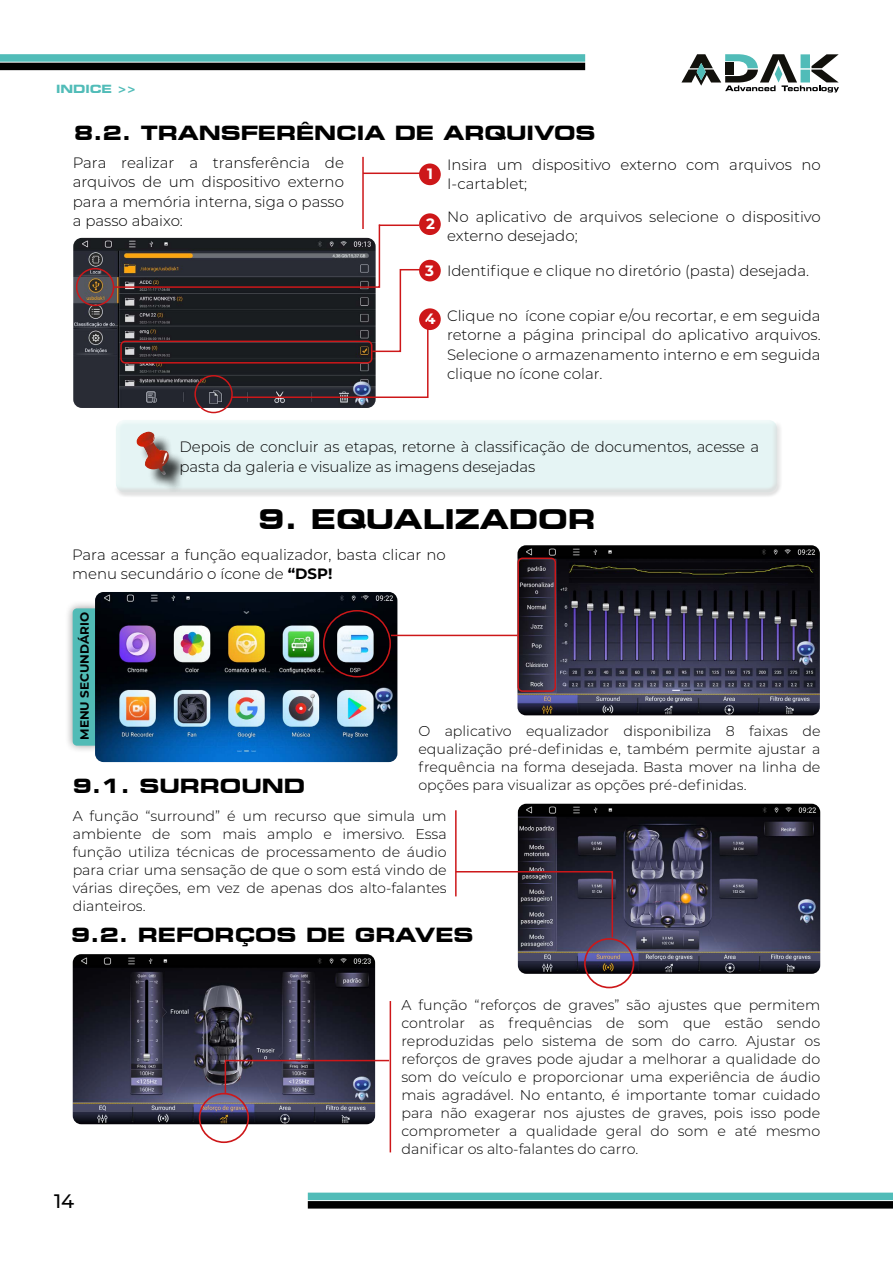
<style>
.page{position:relative;width:893px;height:1263px;background:#fff}
.page>*{position:absolute;margin:0;border:0;box-sizing:border-box;transform-origin:0 0}
.t1{font:700 expanded 27px "Square 721 BT";color:#000}
.t2{font:700 expanded 19.5px "Square 721 BT";color:#000}
.t3{font:500 19.5px "Montserrat";color:#000}
.t4{font:300 15px/19.5px "Montserrat";color:#000}
.t5{font:700 15px "Montserrat";color:#fff}
.t6{font:300 14.25px/18px "Montserrat";color:#000;text-align:justify}
.t7{font:700 12px "Montserrat";color:#000}
.t8{font:700 expanded 11.25px "Square 721 BT";color:#51bcb8}
.s1{font-weight:700;color:#fff}
.s2{font-weight:700}
</style>
<div class="page">
<div style="left:0;top:54px;width:585px;height:8px;background:#51bcb8"></div>
<div style="left:0;top:63px;width:585px;height:7px;background:#000"></div>
<svg style="left:681px;top:54px;width:158px;height:38px"></svg>
<div style="left:308px;top:1192px;width:585px;height:8px;background:#51bcb8"></div>
<div style="left:308px;top:1201px;width:585px;height:7px;background:#000"></div>
<div style="left:419px;top:163px;width:22px;height:22px;background:#cd1719;border-radius:50%"></div>
<div style="left:419px;top:213px;width:22px;height:22px;background:#cd1719;border-radius:50%"></div>
<img style="left:73px;top:238px;width:303px;height:170px">
<div style="left:419px;top:260px;width:22px;height:21px;background:#cd1719;border-radius:50%"></div>
<div style="left:419px;top:308px;width:22px;height:22px;background:#cd1719;border-radius:50%"></div>
<div style="left:111px;top:415px;width:670px;height:76px;background:#fff;opacity:.75"></div>
<div style="left:113px;top:421px;width:670px;height:77px;background:#000;opacity:.75"></div>
<div style="left:139px;top:434px;width:48px;height:59px;background:#000;opacity:.75"></div>
<img style="left:136px;top:432px;width:34px;height:43px">
<hr style="left:362px;top:157px;width:2px;height:72px;background:#cd1719">
<hr style="left:363px;top:173px;width:58px;height:1px;background:#cd1719">
<div style="left:194px;top:375px;width:39px;height:38px;border:2px solid #cd1719;border-radius:50%"></div>
<svg style="left:113px;top:223px;width:316px;height:176px"></svg>
<div style="left:76px;top:268px;width:38px;height:38px;border:2px solid #cd1719;border-radius:50%"></div>
<div style="left:64px;top:600px;width:43px;height:154px;background:#000;opacity:.4"></div>
<div style="left:73px;top:608px;width:26px;height:138px;background:#51bbb6;border-radius:4px"></div>
<img style="left:95px;top:592px;width:302px;height:170px">
<div style="left:323px;top:610px;width:68px;height:67px;border:2px solid #cd1719;border-radius:50%"></div>
<img style="left:517px;top:545px;width:303px;height:170px">
<div style="left:517px;top:558px;width:39px;height:134px;border:2px solid #cd1719;border-radius:4px"></div>
<img style="left:518px;top:804px;width:302px;height:170px">
<div style="left:584px;top:938px;width:50px;height:50px;border:2px solid #cd1719;border-radius:50%"></div>
<img style="left:73px;top:954px;width:302px;height:170px">
<div style="left:199px;top:1093px;width:50px;height:50px;border:2px solid #cd1719;border-radius:50%"></div>
<hr style="left:455px;top:810px;width:2px;height:86px;background:#cd1719">
<svg style="left:455px;top:870px;width:159px;height:69px"></svg>
<hr style="left:391px;top:635px;width:126px;height:1px;background:#cd1719">
<img style="left:224px;top:1059px;width:166px;height:35px">
<hr style="left:390px;top:1001px;width:1px;height:151px;background:#cd1719">
<p class="t8" style="left:56px;top:82px;width:82px">INDICE &gt;&gt;</p>
<h2 class="t2" style="left:74px;top:122px;width:523px">8.2. TRANSFERÊNCIA DE ARQUIVOS</h2>
<p class="t4" style="left:447px;top:154px;width:375px">Insira um dispositivo externo com arquivos no<br>I-cartablet;</p>
<p class="t4" style="left:73px;top:152px;width:273px;text-align:justify">Para realizar a transferência de arquivos de um dispositivo externo para a memória interna, siga o passo a passo abaixo:</p>
<p class="t5" style="left:427px;top:163px;width:7px">1</p>
<p class="t4" style="left:447px;top:206px;width:375px">No aplicativo de arquivos selecione o dispositivo externo desejado;</p>
<p class="t5" style="left:426px;top:213px;width:10px">2</p>
<p class="t4" style="left:425px;top:260px;width:386px"><span class="s1">3</span> Identifique e clique no diretório (pasta) desejada.</p>
<p class="t4" style="left:447px;top:305px;width:375px;text-align:justify">Clique no ícone copiar e/ou recortar, e em seguida retorne a página principal do aplicativo arquivos.<br>Selecione o armazenamento interno e em seguida clique no ícone colar.</p>
<p class="t5" style="left:425px;top:308px;width:12px">4</p>
<p class="t4" style="left:180px;top:436px;width:581px">Depois de concluir as etapas, retorne à classificação de documentos, acesse a pasta da galeria e visualize as imagens desejadas</p>
<h1 class="t1" style="left:258px;top:503px;width:339px">9. EQUALIZADOR</h1>
<p class="t4" style="left:72px;top:544px;width:375px">Para acessar a função equalizador, basta clicar no menu secundário o ícone de <span class="s2">“DSP!</span></p>
<p class="t7" style="left:76px;top:740px;width:129px;rotate:-90deg">MENU SECUNDÁRIO</p>
<p class="t6" style="left:418px;top:721px;width:404px">O aplicativo equalizador disponibiliza 8 faixas de equalização pré-definidas e, também permite ajustar a frequência na forma desejada. Basta mover na linha de opções para visualizar as opções pré-definidas.</p>
<p class="t6" style="left:73px;top:806px;width:376px">A função “surround” é um recurso que simula um ambiente de som mais amplo e imersivo. Essa função utiliza técnicas de processamento de áudio para criar uma sensação de que o som está vindo de várias direções, em vez de apenas dos alto-falantes dianteiros.</p>
<h2 class="t2" style="left:71px;top:923px;width:404px">9.2. REFORÇOS DE GRAVES</h2>
<h2 class="t2" style="left:73px;top:775px;width:234px">9.1. SURROUND</h2>
<h2 class="t3" style="left:54px;top:1187px;width:22px">14</h2>
<p class="t6" style="left:401px;top:996px;width:420px">A função “reforços de graves” são ajustes que permitem controlar as frequências de som que estão sendo reproduzidas pelo sistema de som do carro. Ajustar os reforços de graves pode ajudar a melhorar a qualidade do som do veículo e proporcionar uma experiência de áudio mais agradável. No entanto, é importante tomar cuidado para não exagerar nos ajustes de graves, pois isso pode comprometer a qualidade geral do som e até mesmo danificar os alto-falantes do carro.</p>
</div>
